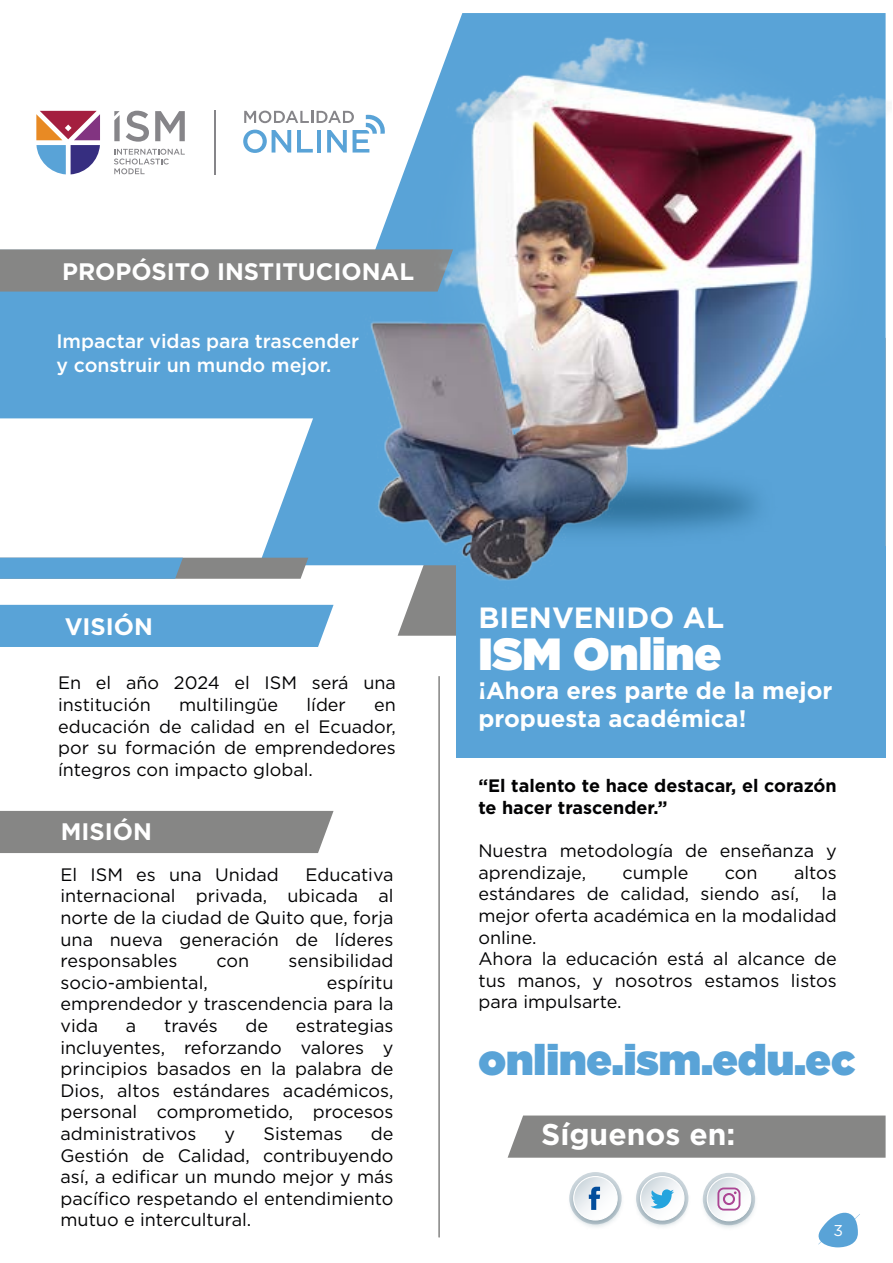
<style>
.page{position:relative;width:893px;height:1263px;background:#fff}
.page>*{position:absolute;margin:0;border:0;box-sizing:border-box;transform-origin:0 0}
.t1{font:900 45px "Gotham";color:#fff}
.t2{font:900 42.6px "Gotham";color:#59a3d7}
.t3{font:700 30px "Gotham";color:#fff}
.t4{font:700 29.25px "Gotham";color:#fff}
.t5{font:700 23.85px/28.7px "Gotham";color:#fff}
.t6{font:500 19.5px/23.4px "Gotham";color:#fff}
.t7{font:18px/21.6px "Gotham";color:#020203;text-align:justify}
.t8{font:700 18px/21.6px "Gotham";color:#020203}
.t9{font:15.75px "Gotham";color:#fff}
</style>
<div class="page">
<hr style="left:0;top:200px;width:1px;height:72px;background:#868685">
<svg style="left:114px;top:149px;width:71px;height:25px"></svg>
<svg style="left:114px;top:111px;width:6px;height:30px"></svg>
<svg style="left:126px;top:111px;width:23px;height:31px"></svg>
<svg style="left:155px;top:111px;width:30px;height:30px"></svg>
<svg style="left:36px;top:111px;width:64px;height:63px"></svg>
<svg style="left:243px;top:111px;width:16px;height:42px"></svg>
<hr style="left:214px;top:110px;width:1px;height:64px;background:#868589">
<svg style="left:259px;top:13px;width:627px;height:552px"></svg>
<div style="left:0;top:292px;width:327px;height:126px;background:#59a3d7"></div>
<div style="left:0;top:249px;width:327px;height:43px;background:#868685"></div>
<svg style="left:0;top:558px;width:308px;height:21px;background:#6e98b6"></svg>
<div style="left:0;top:605px;width:334px;height:42px;background:#59a3d7"></div>
<div style="left:0;top:811px;width:334px;height:42px;background:#868685"></div>
<div style="left:508px;top:1115px;width:378px;height:43px;background:#868685"></div>
<hr style="left:438px;top:676px;width:2px;height:561px;background:#868685">
<div style="left:456px;top:546px;width:430px;height:212px;background:#59a3d7"></div>
<img style="left:569px;top:1172px;width:53px;height:55px">
<svg style="left:574px;top:1176px;width:43px;height:44px"></svg>
<div style="left:573px;top:1176px;width:45px;height:44px;border:1px solid #fff;border-radius:50%"></div>
<svg style="left:589px;top:1187px;width:11px;height:23px"></svg>
<img style="left:702px;top:1173px;width:54px;height:55px">
<svg style="left:707px;top:1177px;width:44px;height:44px"></svg>
<div style="left:707px;top:1177px;width:44px;height:44px;border:1px solid #fff;border-radius:50%"></div>
<svg style="left:717px;top:1187px;width:23px;height:23px"></svg>
<img style="left:636px;top:1172px;width:53px;height:55px">
<svg style="left:640px;top:1176px;width:44px;height:44px"></svg>
<div style="left:640px;top:1176px;width:44px;height:44px;border:1px solid #fff;border-radius:50%"></div>
<svg style="left:650px;top:1189px;width:24px;height:19px"></svg>
<svg style="left:818px;top:1212px;width:42px;height:35px"></svg>
<img style="left:327px;top:26px;width:559px;height:565px">
<h3 class="t5" style="left:62px;top:257px;width:354px">PROPÓSITO INSTITUCIONAL</h3>
<p class="t6" style="left:56px;top:329px;width:304px">Impactar vidas para trascender y construir un mundo mejor.</p>
<h3 class="t5" style="left:65px;top:612px;width:90px">VISIÓN</h3>
<p class="t7" style="left:58px;top:672px;width:339px">En el año 2024 el ISM será una institución</p>
<p class="t7" style="left:179px;top:693px;width:101px">multilingüe</p>
<p class="t7" style="left:307px;top:693px;width:41px">líder</p>
<p class="t7" style="left:58px;top:693px;width:339px;text-indent:316px">en educación de calidad en el Ecuador, por su formación de emprendedores íntegros con impacto global.</p>
<h3 class="t5" style="left:61px;top:817px;width:93px">MISIÓN</h3>
<p class="t7" style="left:60px;top:863px;width:335px;text-indent:245px">Educativa internacional privada, ubicada al norte de la ciudad de Quito que, forja una nueva generación de líderes responsables</p>
<p class="t7" style="left:60px;top:863px;width:220px">El ISM es una Unidad</p>
<p class="t7" style="left:217px;top:950px;width:34px">con</p>
<p class="t7" style="left:289px;top:950px;width:106px">sensibilidad</p>
<p class="t7" style="left:60px;top:971px;width:335px;text-indent:266px">espíritu emprendedor y trascendencia para la vida</p>
<p class="t7" style="left:60px;top:971px;width:149px">socio-ambiental,</p>
<p class="t7" style="left:126px;top:1014px;width:12px">a</p>
<p class="t7" style="left:164px;top:1014px;width:55px">través</p>
<p class="t7" style="left:246px;top:1014px;width:24px">de</p>
<p class="t7" style="left:60px;top:1014px;width:335px;text-indent:235px">estrategias incluyentes, reforzando valores y principios basados en la palabra de Dios, altos estándares académicos, personal comprometido, procesos administrativos</p>
<p class="t7" style="left:60px;top:1122px;width:335px;text-indent:310px">de Gestión de Calidad, contribuyendo así, a edificar un mundo mejor y más pacífico respetando el entendimiento mutuo e intercultural.</p>
<p class="t7" style="left:225px;top:1122px;width:12px">y</p>
<p class="t7" style="left:263px;top:1122px;width:81px">Sistemas</p>
<h3 class="t4" style="left:478px;top:598px;width:247px">BIENVENIDO AL</h3>
<h1 class="t1" style="left:478px;top:622px;width:245px">ISM Online</h1>
<h3 class="t5" style="left:478px;top:676px;width:356px">¡Ahora eres parte de la mejor propuesta académica!</h3>
<p class="t8" style="left:478px;top:775px;width:360px">“El talento te hace destacar, el corazón te hacer trascender.”</p>
<p class="t7" style="left:478px;top:839px;width:360px">Nuestra metodología de enseñanza y aprendizaje,</p>
<p class="t7" style="left:478px;top:861px;width:360px;text-align:left;text-indent:316px">altos estándares de calidad, siendo así, la mejor oferta académica en la modalidad online.<br>Ahora la educación está al alcance de tus manos, y nosotros estamos listos para impulsarte.</p>
<p class="t7" style="left:623px;top:861px;width:67px">cumple</p>
<p class="t7" style="left:725px;top:861px;width:34px">con</p>
<h2 class="t2" style="left:478px;top:1030px;width:378px">online.ism.edu.ec</h2>
<h3 class="t3" style="left:541px;top:1114px;width:196px">Síguenos en:</h3>
<p class="t9" style="left:833px;top:1220px;width:11px">3</p>
</div>
